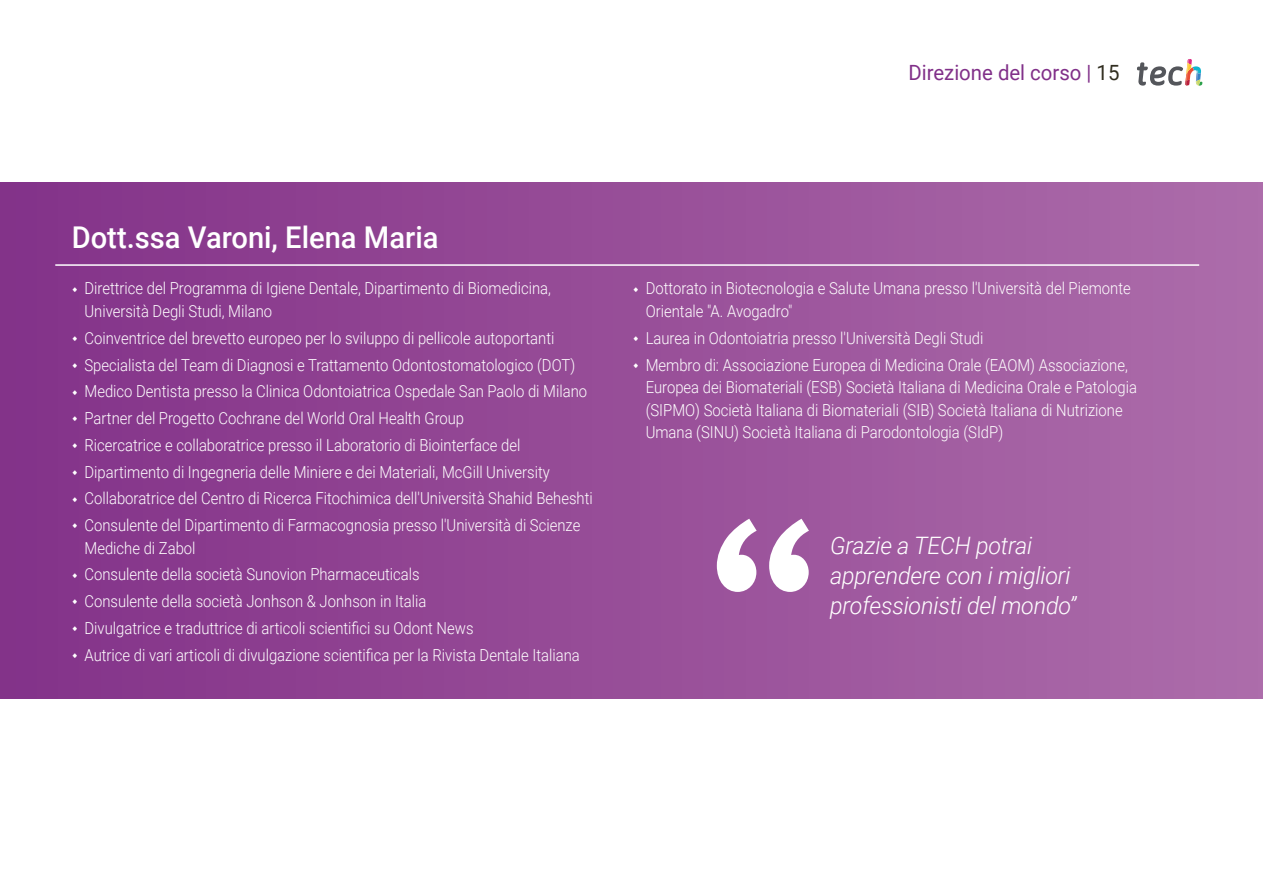
<style>
.page{position:relative;width:1263px;height:893px;background:#fff}
.page>*{position:absolute;margin:0;border:0;box-sizing:border-box;transform-origin:0 0}
.t1{font:500 30px "Roboto";color:#fff}
.t2{font:italic 300 24px/30px "Roboto";letter-spacing:-.01em;color:#fff}
.t3{font:21px "Roboto";color:#813089}
.t4{font:300 16.5px/26.7px "Roboto";color:#fff;scale:.9 1}
.s1{color:#312e20}
</style>
<div class="page">
<svg style="left:1137px;top:59px;width:65px;height:27px"></svg>
<div style="left:0;top:182px;width:1263px;height:516px;background:linear-gradient(to right,#833188,#ad6caa)"></div>
<hr style="left:55px;top:264px;width:1144px;height:2px;background:#fff">
<svg style="left:717px;top:519px;width:92px;height:73px"></svg>
<svg style="left:73px;top:287px;width:4px;height:5px"></svg>
<svg style="left:73px;top:336px;width:4px;height:5px"></svg>
<svg style="left:73px;top:363px;width:4px;height:5px"></svg>
<svg style="left:73px;top:390px;width:4px;height:5px"></svg>
<svg style="left:73px;top:416px;width:4px;height:5px"></svg>
<svg style="left:73px;top:443px;width:4px;height:5px"></svg>
<svg style="left:73px;top:470px;width:4px;height:5px"></svg>
<svg style="left:73px;top:497px;width:4px;height:5px"></svg>
<svg style="left:73px;top:523px;width:4px;height:5px"></svg>
<svg style="left:73px;top:573px;width:4px;height:5px"></svg>
<svg style="left:73px;top:599px;width:4px;height:5px"></svg>
<svg style="left:73px;top:626px;width:4px;height:5px"></svg>
<svg style="left:73px;top:653px;width:4px;height:5px"></svg>
<svg style="left:634px;top:287px;width:4px;height:5px"></svg>
<svg style="left:634px;top:336px;width:4px;height:5px"></svg>
<svg style="left:634px;top:363px;width:4px;height:5px"></svg>
<p class="t3" style="left:908px;top:57px;width:213px">Direzione del corso | <span class="s1">15</span></p>
<h1 class="t1" style="left:72px;top:216px;width:368px">Dott.ssa Varoni, Elena Maria</h1>
<p class="t4" style="left:85px;top:277px;width:520px;line-height:22.5px">Direttrice del Programma di Igiene Dentale, Dipartimento di Biomedicina,<br>Università Degli Studi, Milano</p>
<p class="t4" style="left:85px;top:324px;width:566px">Coinventrice del brevetto europeo per lo sviluppo di pellicole autoportanti Specialista del Team di Diagnosi e Trattamento Odontostomatologico (DOT)<br>Medico Dentista presso la Clinica Odontoiatrica Ospedale San Paolo di Milano Partner del Progetto Cochrane del World Oral Health Group<br>Ricercatrice e collaboratrice presso il Laboratorio di Biointerface del Dipartimento di Ingegneria delle Miniere e dei Materiali, McGill University Collaboratrice del Centro di Ricerca Fitochimica dell'Università Shahid Beheshti Consulente del Dipartimento di Farmacognosia presso l'Università di Scienze</p>
<p class="t4" style="left:85px;top:534px;width:552px">Mediche di Zabol<br>Consulente della società Sunovion Pharmaceuticals<br>Consulente della società Jonhson &amp; Jonhson in Italia<br>Divulgatrice e traduttrice di articoli scientifici su Odont News<br>Autrice di vari articoli di divulgazione scientifica per la Rivista Dentale Italiana</p>
<h2 class="t2" style="left:830px;top:529px;width:248px">Grazie a TECH potrai apprendere con i migliori professionisti del mondo”</h2>
<p class="t4" style="left:646px;top:277px;width:540px;line-height:22.5px">Dottorato in Biotecnologia e Salute Umana presso l'Università del Piemonte<br>Orientale "A. Avogadro"</p>
<p class="t4" style="left:646px;top:324px;width:537px">Laurea in Odontoiatria presso l'Università Degli Studi<br>Membro di: Associazione Europea di Medicina Orale (EAOM) Associazione,</p>
<p class="t4" style="left:646px;top:375px;width:547px;line-height:22.5px">Europea dei Biomateriali (ESB) Società Italiana di Medicina Orale e Patologia (SIPMO) Società Italiana di Biomateriali (SIB) Società Italiana di Nutrizione<br>Umana (SINU) Società Italiana di Parodontologia (SIdP)</p>
</div>
